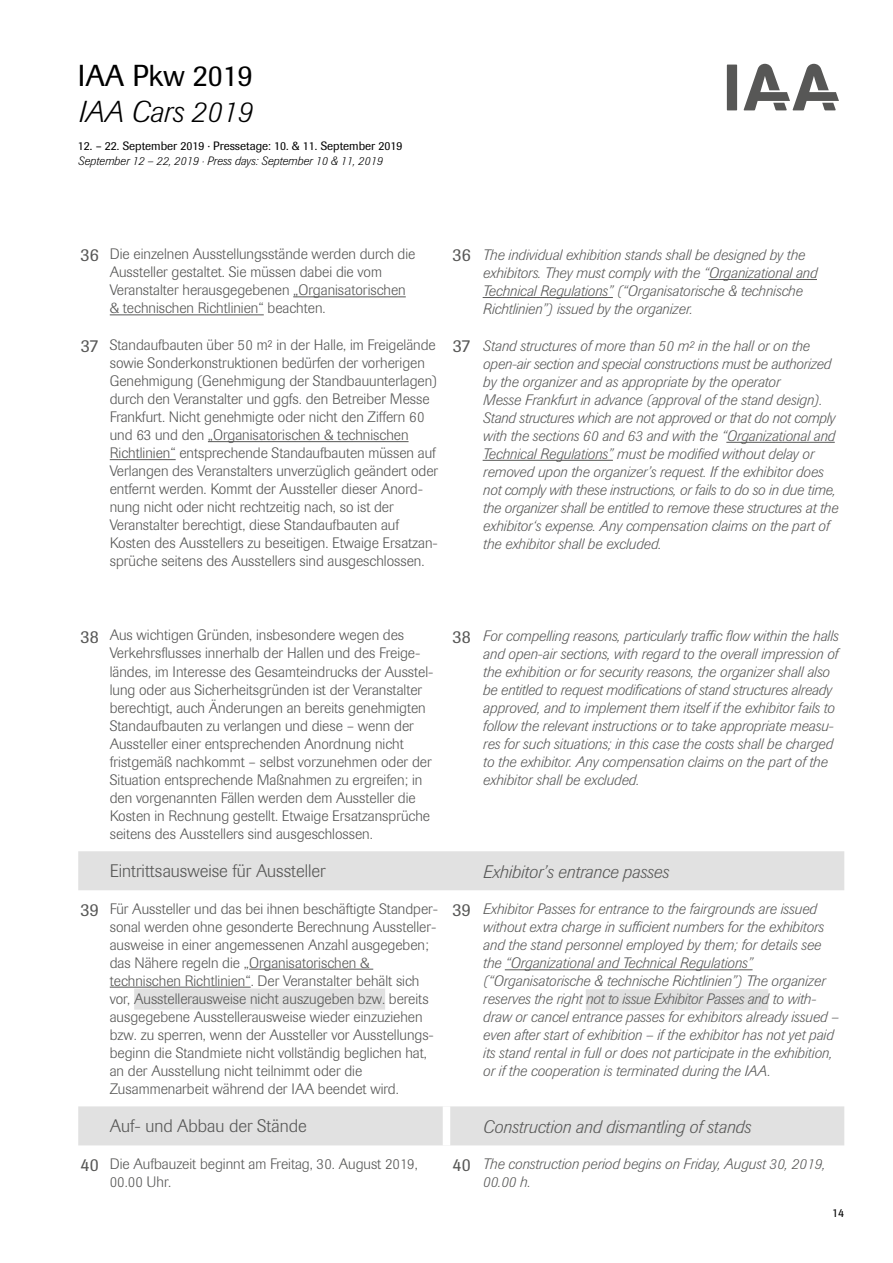
<style>
.page{position:relative;width:893px;height:1263px;background:#fff}
.page>*{position:absolute;margin:0;border:0;box-sizing:border-box;transform-origin:0 0}
.t1{font:italic 300 30px "Imago";color:#000}
.t2{font:30px "Berthold Imago BQ";color:#000}
.t3{font:italic 300 18px "Imago";color:#575756}
.t4{font:300 18px "Imago";color:#575756}
.t5{font:18px "Imago";letter-spacing:.02em;color:#575756}
.t6{font:300 15px/18px "Imago";color:#575756}
.t7{font:italic 300 15px/18px "Imago";color:#575756}
.t8{font:12px "Berthold Imago BQ";color:#000}
.t9{font:italic 300 12px "Imago";color:#000}
.t10{font:12px "Imago";color:#000}
</style>
<div class="page">
<div style="left:727px;top:65px;width:10px;height:45px;background:#575756"></div>
<svg style="left:744px;top:64px;width:95px;height:46px"></svg>
<div style="left:78px;top:851px;width:766px;height:39px;background:#e1e1e1"></div>
<div style="left:78px;top:1106px;width:766px;height:39px;background:#e1e1e1"></div>
<div style="left:443px;top:1106px;width:7px;height:39px;background:#fff"></div>
<hr style="left:293px;top:296px;width:113px;height:1px;background:#575756">
<hr style="left:110px;top:314px;width:154px;height:1px;background:#575756">
<hr style="left:709px;top:279px;width:108px;height:1px;background:#575756">
<hr style="left:483px;top:297px;width:130px;height:1px;background:#575756">
<hr style="left:208px;top:441px;width:201px;height:1px;background:#575756">
<hr style="left:110px;top:459px;width:66px;height:1px;background:#575756">
<hr style="left:726px;top:442px;width:109px;height:1px;background:#575756">
<hr style="left:483px;top:460px;width:130px;height:1px;background:#575756">
<hr style="left:249px;top:969px;width:124px;height:1px;background:#575756">
<hr style="left:110px;top:987px;width:141px;height:1px;background:#575756">
<div style="left:134px;top:989px;width:251px;height:21px;background:#e1e1e1"></div>
<hr style="left:505px;top:969px;width:248px;height:1px;background:#575756">
<div style="left:586px;top:989px;width:182px;height:21px;background:#e1e1e1"></div>
<h1 class="t2" style="left:78px;top:58px;width:177px">IAA Pkw 2019</h1>
<h1 class="t1" style="left:78px;top:94px;width:175px">IAA Cars 2019</h1>
<p class="t8" style="left:78px;top:139px;width:326px">12. – 22. September 2019 · Pressetage: 10. &amp; 11. September 2019</p>
<p class="t9" style="left:78px;top:154px;width:306px">September 12 – 22, 2019 · Press days: September 10 &amp; 11, 2019</p>
<p class="t5" style="left:81px;top:245px;width:20px">36</p>
<p class="t6" style="left:110px;top:245px;width:307px">Die einzelnen Ausstellungsstände werden durch die</p>
<p class="t6" style="left:110px;top:263px;width:274px">Aussteller gestaltet. Sie müssen dabei die vom</p>
<p class="t6" style="left:110px;top:281px;width:297px">Veranstalter herausgegebenen „Organisatorischen</p>
<p class="t6" style="left:110px;top:299px;width:217px">&amp; technischen Richtlinien“ beachten.</p>
<p class="t5" style="left:81px;top:335px;width:19px">37</p>
<p class="t6" style="left:110px;top:336px;width:330px">Standaufbauten über 50 m² in der Halle, im Freigelände sowie Sonderkonstruktionen bedürfen der vorherigen Genehmigung (Genehmigung der Standbauunterlagen) durch den Veranstalter und ggfs. den Betreiber Messe Frankfurt. Nicht genehmigte oder nicht den Ziffern 60 und 63 und den „Organisatorischen &amp; technischen Richtlinien“ entsprechende Standaufbauten müssen auf Verlangen des Veranstalters unverzüglich geändert oder entfernt werden. Kommt der Aussteller dieser Anord&shy;nung nicht oder nicht rechtzeitig nach, so ist der</p>
<p class="t6" style="left:110px;top:516px;width:330px">Veranstalter berechtigt, diese Standaufbauten auf<br>Kosten des Ausstellers zu beseitigen. Etwaige Ersatzan&shy;sprüche seitens des Ausstellers sind ausgeschlossen.</p>
<p class="t5" style="left:452px;top:245px;width:20px">36</p>
<p class="t7" style="left:483px;top:246px;width:324px">The individual exhibition stands shall be designed by the</p>
<p class="t7" style="left:483px;top:264px;width:336px">exhibitors. They must comply with the “Organizational and</p>
<p class="t7" style="left:483px;top:282px;width:321px">Technical Regulations” (“Organisatorische &amp; technische</p>
<p class="t7" style="left:483px;top:300px;width:211px">Richtlinien”) issued by the organizer.</p>
<p class="t5" style="left:453px;top:335px;width:19px">37</p>
<p class="t7" style="left:483px;top:337px;width:350px">Stand structures of more than 50 m² in the hall or on the open-air section and special constructions must be authorized by the organizer and as appropriate by the operator</p>
<p class="t7" style="left:483px;top:391px;width:354px">Messe Frankfurt in advance (approval of the stand design).<br>Stand structures which are not approved or that do not comply with the sections 60 and 63 and with the “Organizational and</p>
<p class="t7" style="left:483px;top:445px;width:357px">Technical Regulations” must be modified without delay or removed upon the organizer’s request. If the exhibitor does not comply with these instructions, or fails to do so in due time, the organizer shall be entitled to remove these structures at the exhibitor‘s expense. Any compensation claims on the part of the exhibitor shall be excluded.</p>
<p class="t5" style="left:81px;top:626px;width:20px">38</p>
<p class="t6" style="left:110px;top:627px;width:296px">Aus wichtigen Gründen, insbesondere wegen des</p>
<p class="t6" style="left:110px;top:645px;width:325px">Verkehrsflusses innerhalb der Hallen und des Freige&shy;ländes, im Interesse des Gesamteindrucks der Ausstel&shy;lung oder aus Sicherheitsgründen ist der Veranstalter berechtigt, auch Änderungen an bereits genehmigten Standaufbauten zu verlangen und diese – wenn der Aussteller einer entsprechenden Anordnung nicht fristgemäß nachkommt – selbst vorzunehmen oder der Situation entsprechende Maßnahmen zu ergreifen; in den vorgenannten Fällen werden dem Aussteller die Kosten in Rechnung gestellt. Etwaige Ersatzansprüche seitens des Ausstellers sind ausgeschlossen.</p>
<p class="t5" style="left:452px;top:626px;width:20px">38</p>
<p class="t7" style="left:483px;top:627px;width:357px">For compelling reasons, particularly traffic flow within the halls and open-air sections, with regard to the overall impression of the exhibition or for security reasons, the organizer shall also be entitled to request modifications of stand structures already approved, and to implement them itself if the exhibitor fails to follow the relevant instructions or to take appropriate measu&shy;res for such situations; in this case the costs shall be charged to the exhibitor. Any compensation claims on the part of the exhibitor shall be excluded.</p>
<p class="t4" style="left:110px;top:860px;width:218px">Eintrittsausweise für Aussteller</p>
<p class="t3" style="left:483px;top:861px;width:187px">Exhibitor’s entrance passes</p>
<p class="t5" style="left:81px;top:899px;width:20px">39</p>
<p class="t6" style="left:110px;top:900px;width:330px">Für Aussteller und das bei ihnen beschäftigte Standper&shy;sonal werden ohne gesonderte Berechnung Aussteller&shy;ausweise in einer angemessenen Anzahl ausgegeben; das Nähere regeln die „Organisatorischen &amp;</p>
<p class="t6" style="left:110px;top:972px;width:326px">technischen Richtlinien“. Der Veranstalter behält sich vor, Ausstellerausweise nicht auszugeben bzw. bereits ausgegebene Ausstellerausweise wieder einzuziehen bzw. zu sperren, wenn der Aussteller vor Ausstellungs&shy;beginn die Standmiete nicht vollständig beglichen hat, an der Ausstellung nicht teilnimmt oder die</p>
<p class="t6" style="left:110px;top:1080px;width:291px">Zusammenarbeit während der IAA beendet wird.</p>
<p class="t5" style="left:452px;top:899px;width:20px">39</p>
<p class="t7" style="left:483px;top:900px;width:342px">Exhibitor Passes for entrance to the fairgrounds are issued without extra charge in sufficient numbers for the exhibitors and the stand personnel employed by them; for details see the “Organizational and Technical Regulations”</p>
<p class="t7" style="left:483px;top:972px;width:357px">(“Organisatorische &amp; technische Richtlinien”) The organizer reserves the right not to issue Exhibitor Passes and to with&shy;draw or cancel entrance passes for exhibitors already issued – even after start of exhibition – if the exhibitor has not yet paid its stand rental in full or does not participate in the exhibition, or if the cooperation is terminated during the IAA.</p>
<p class="t4" style="left:110px;top:1115px;width:198px">Auf- und Abbau der Stände</p>
<p class="t3" style="left:483px;top:1116px;width:270px">Construction and dismantling of stands</p>
<p class="t5" style="left:81px;top:1154px;width:20px">40</p>
<p class="t6" style="left:110px;top:1155px;width:310px">Die Aufbauzeit beginnt am Freitag, 30. August 2019,<br>00.00 Uhr.</p>
<p class="t5" style="left:452px;top:1154px;width:20px">40</p>
<p class="t7" style="left:483px;top:1155px;width:344px">The construction period begins on Friday, August 30, 2019,<br>00.00 h.</p>
<p class="t10" style="left:832px;top:1206px;width:13px">14</p>
</div>
